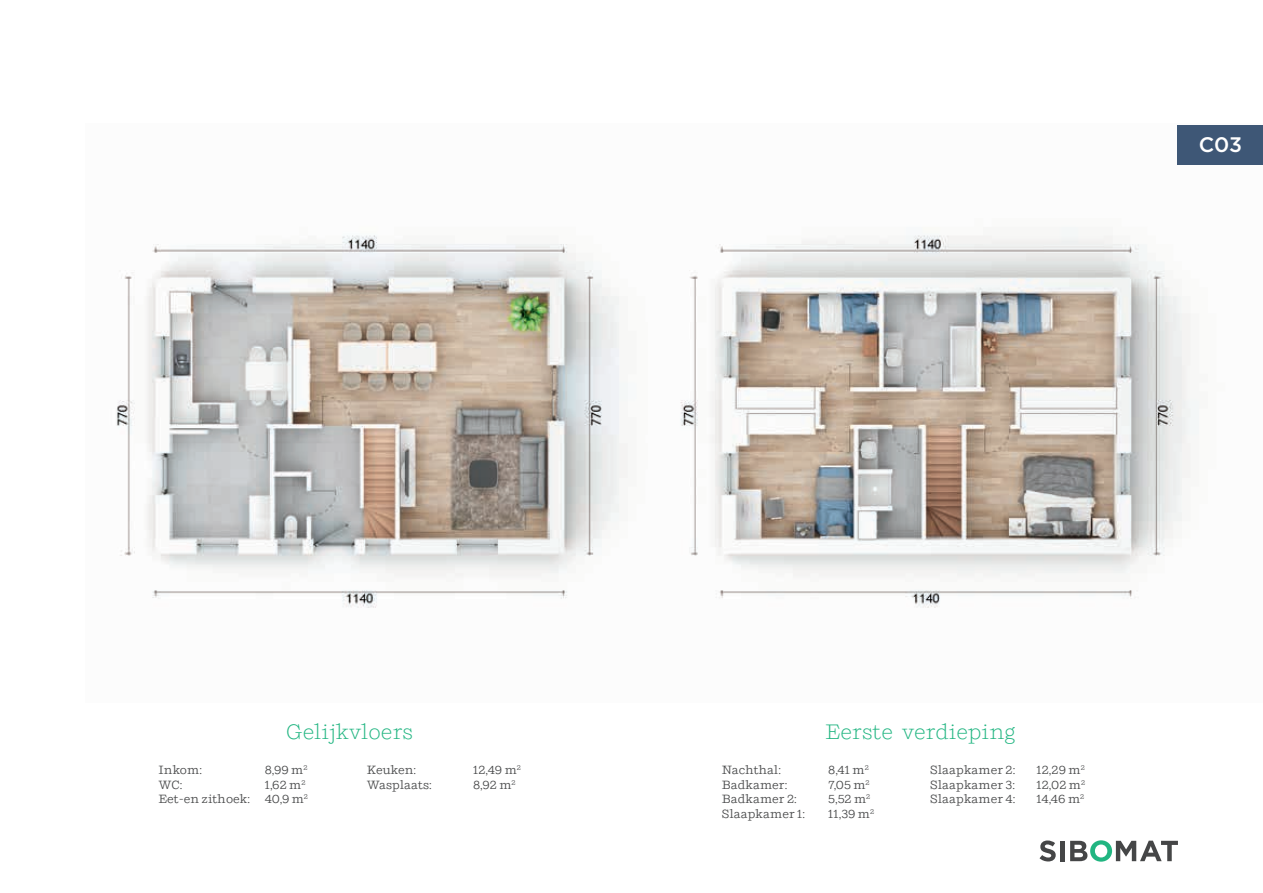
<style>
.page{position:relative;width:1263px;height:893px;background:#fff}
.page>*{position:absolute;margin:0;border:0;box-sizing:border-box;transform-origin:0 0}
.t1{font:300 21px "Shift";color:#21b581}
.t2{font:500 21px "Gotham";color:#fff}
.t3{font:12px/14.4px "Shift";color:#454647;text-align:right}
.t4{font:12px "Shift";letter-spacing:-.02em;color:#454647}
</style>
<div class="page">
<img style="left:116px;top:235px;width:512px;height:373px">
<img style="left:680px;top:125px;width:583px;height:483px">
<div style="left:1178px;top:125px;width:85px;height:39px;background:#3e5776"></div>
<svg style="left:1039px;top:840px;width:17px;height:21px"></svg>
<div style="left:1060px;top:841px;width:5px;height:20px;background:#454647"></div>
<svg style="left:1070px;top:840px;width:108px;height:22px"></svg>
<h1 class="t2" style="left:1199px;top:131px;width:45px">C03</h1>
<h1 class="t1" style="left:286px;top:719px;width:128px">Gelijkvloers</h1>
<h1 class="t1" style="left:825px;top:719px;width:192px">Eerste verdieping</h1>
<p class="t4" style="left:722px;top:763px;width:61px">Nachthal:</p>
<p class="t3" style="left:828px;top:763px;width:42px">8,41 m<sup>2</sup></p>
<p class="t3" style="left:722px;top:778px;width:67px">Badkamer:</p>
<p class="t3" style="left:828px;top:778px;width:43px">7,05 m<sup>2</sup></p>
<p class="t3" style="left:722px;top:792px;width:77px">Badkamer 2:</p>
<p class="t3" style="left:828px;top:792px;width:44px">5,52 m<sup>2</sup></p>
<p class="t3" style="left:722px;top:806px;width:85px">Slaapkamer 1:</p>
<p class="t3" style="left:828px;top:806px;width:48px">11,39 m<sup>2</sup></p>
<p class="t3" style="left:158px;top:763px;width:45px">Inkom:</p>
<p class="t3" style="left:265px;top:763px;width:44px">8,99 m<sup>2</sup></p>
<p class="t3" style="left:158px;top:778px;width:26px">WC:</p>
<p class="t3" style="left:367px;top:763px;width:51px">Keuken:</p>
<p class="t3" style="left:473px;top:763px;width:49px">12,49 m<sup>2</sup></p>
<p class="t3" style="left:367px;top:778px;width:67px">Wasplaats:</p>
<p class="t3" style="left:473px;top:778px;width:44px">8,92 m<sup>2</sup></p>
<p class="t3" style="left:930px;top:763px;width:87px">Slaapkamer 2:</p>
<p class="t3" style="left:1036px;top:763px;width:50px">12,29 m<sup>2</sup></p>
<p class="t3" style="left:930px;top:778px;width:86px">Slaapkamer 3:</p>
<p class="t3" style="left:1036px;top:778px;width:50px">12,02 m<sup>2</sup></p>
<p class="t3" style="left:930px;top:792px;width:87px">Slaapkamer 4:</p>
<p class="t3" style="left:1036px;top:792px;width:49px">14,46 m<sup>2</sup></p>
<p class="t3" style="left:158px;top:778px;width:151px">1,62 m<sup>2<br></sup>Eet-en zithoek: 40,9 m<sup>2</sup></p>
</div>
